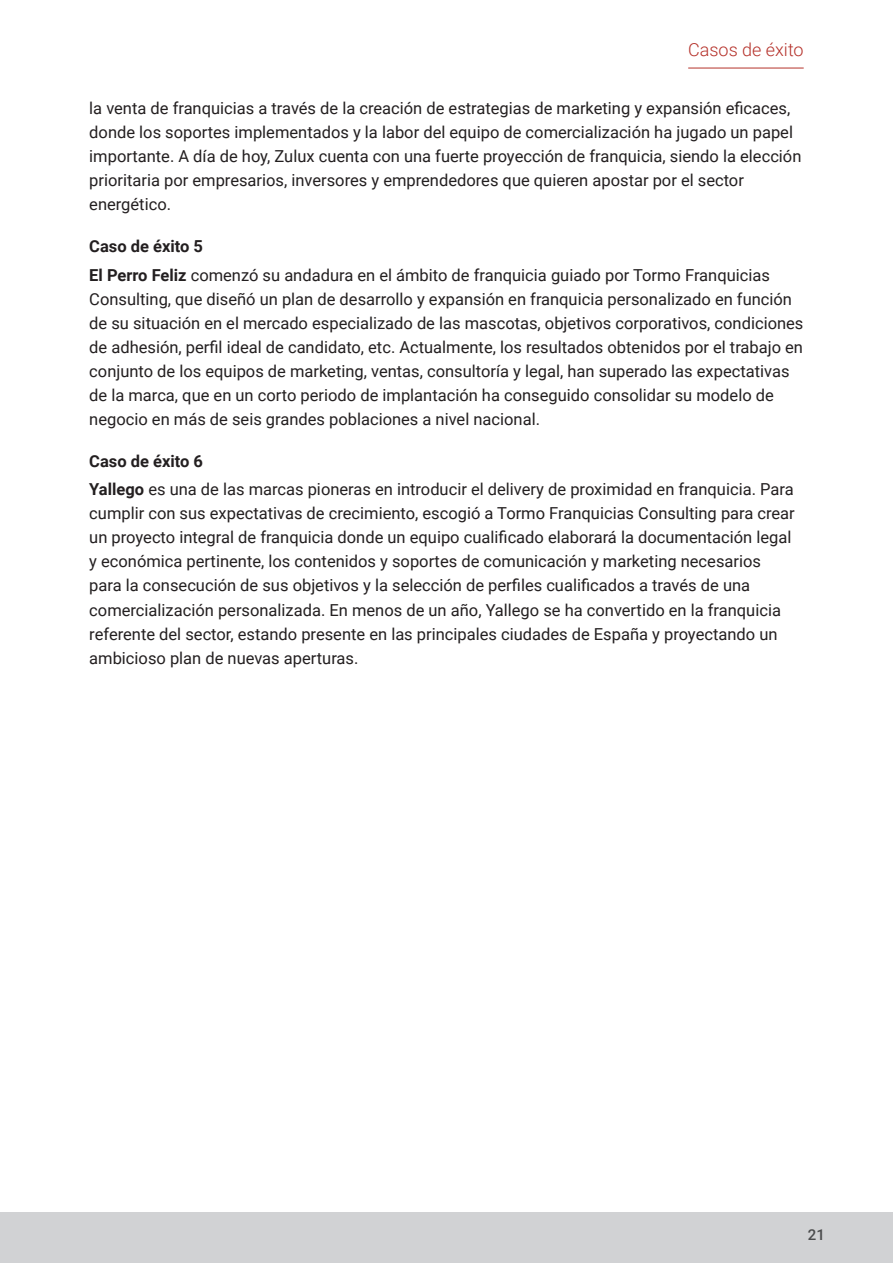
<style>
.page{position:relative;width:893px;height:1263px;background:#fff}
.page>*{position:absolute;margin:0;border:0;box-sizing:border-box;transform-origin:0 0}
.t1{font:300 18px "Roboto";color:#b5322b}
.t2{font:16.5px/24px "Roboto";color:#231f20}
.t3{font:700 16.5px "Roboto";color:#231f20}
.t4{font:500 15px "Roboto";color:#4b4c4d}
.s1{font-weight:700}
</style>
<div class="page">
<div style="left:0;top:1212px;width:893px;height:51px;background:#d1d2d4"></div>
<hr style="left:688px;top:68px;width:116px;height:1px;background:#b5322b">
<p class="t1" style="left:688px;top:37px;width:117px">Casos de éxito</p>
<p class="t2" style="left:89px;top:96px;width:714px">la venta de franquicias a través de la creación de estrategias de marketing y expansión eficaces, donde los soportes implementados y la labor del equipo de comercialización ha jugado un papel importante. A día de hoy, Zulux cuenta con una fuerte proyección de franquicia, siendo la elección prioritaria por empresarios, inversores y emprendedores que quieren apostar por el sector energético.</p>
<p class="t3" style="left:89px;top:235px;width:115px">Caso de éxito 5</p>
<p class="t2" style="left:89px;top:262px;width:716px"><span class="s1">El Perro Feliz</span> comenzó su andadura en el ámbito de franquicia guiado por Tormo Franquicias Consulting, que diseñó un plan de desarrollo y expansión en franquicia personalizado en función de su situación en el mercado especializado de las mascotas, objetivos corporativos, condiciones de adhesión, perfil ideal de candidato, etc. Actualmente, los resultados obtenidos por el trabajo en conjunto de los equipos de marketing, ventas, consultoría y legal, han superado las expectativas de la marca, que en un corto periodo de implantación ha conseguido consolidar su modelo de negocio en más de seis grandes poblaciones a nivel nacional.</p>
<p class="t3" style="left:89px;top:449px;width:115px">Caso de éxito 6</p>
<p class="t2" style="left:89px;top:477px;width:707px"><span class="s1">Yallego</span> es una de las marcas pioneras en introducir el delivery de proximidad en franquicia. Para cumplir con sus expectativas de crecimiento, escogió a Tormo Franquicias Consulting para crear un proyecto integral de franquicia donde un equipo cualificado elaborará la documentación legal y económica pertinente, los contenidos y soportes de comunicación y marketing necesarios para la consecución de sus objetivos y la selección de perfiles cualificados a través de una comercialización personalizada. En menos de un año, Yallego se ha convertido en la franquicia referente del sector, estando presente en las principales ciudades de España y proyectando un ambicioso plan de nuevas aperturas.</p>
<p class="t4" style="left:808px;top:1224px;width:19px">21</p>
</div>
